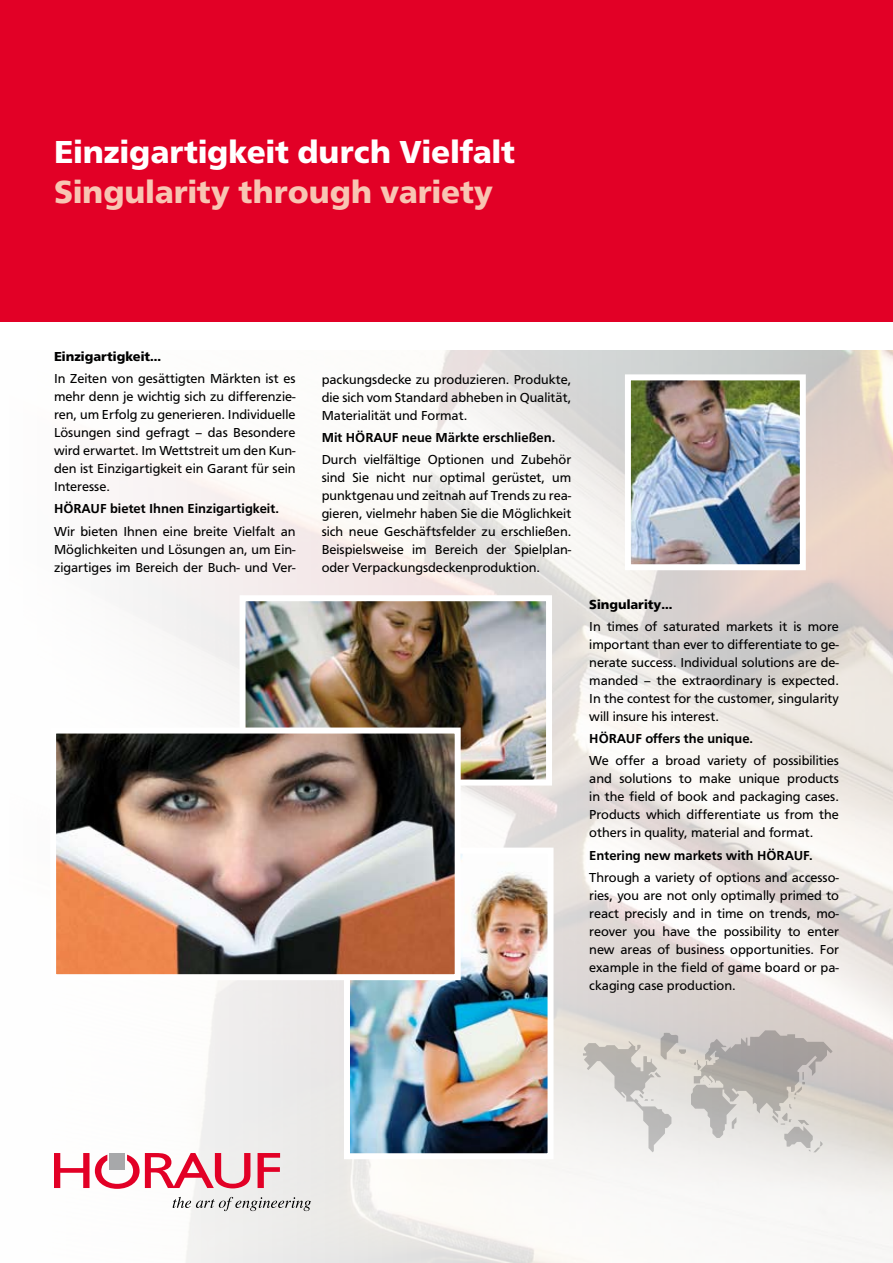
<style>
.page{position:relative;width:893px;height:1263px;background:#fff}
.page>*{position:absolute;margin:0;border:0;box-sizing:border-box;transform-origin:0 0}
.t1{font:700 33px "Frutus T";color:#fff}
.t2{font:700 33px "Frutus T";color:#f8c5b3}
.t3{font:13.5px/18px "Frutus T";color:#000;text-align:justify}
.t4{font:500 13.5px "Frutus T";color:#000}
.t5{font:700 13.5px "Frutus T";color:#000}
</style>
<div class="page">
<img style="left:133px;top:350px;width:760px;height:913px">
<div style="left:0;top:0;width:893px;height:322px;background:#e20026"></div>
<svg style="left:258px;top:1153px;width:22px;height:35px"></svg>
<svg style="left:173px;top:1197px;width:138px;height:14px"></svg>
<svg style="left:54px;top:1153px;width:196px;height:36px"></svg>
<img style="left:247px;top:602px;width:298px;height:176px">
<div style="left:240px;top:595px;width:312px;height:190px;border:6px solid #fff"></div>
<img style="left:351px;top:855px;width:195px;height:297px">
<div style="left:344px;top:848px;width:209px;height:311px;border:6px solid #fff"></div>
<img style="left:632px;top:381px;width:167px;height:182px">
<div style="left:625px;top:374px;width:181px;height:196px;border:6px solid #fff"></div>
<img style="left:57px;top:734px;width:397px;height:239px">
<div style="left:50px;top:727px;width:411px;height:253px;border:6px solid #fff"></div>
<svg style="left:583px;top:1030px;width:250px;height:122px"></svg>
<h1 class="t1" style="left:54px;top:133px;width:462px">Einzigartigkeit durch Vielfalt</h1>
<h1 class="t2" style="left:54px;top:173px;width:441px">Singularity through variety</h1>
<p class="t5" style="left:54px;top:348px;width:109px">Einzigartigkeit…</p>
<p class="t3" style="left:54px;top:369px;width:243px">In Zeiten von gesättigten Märkten ist es mehr denn je wichtig sich zu differenzie&shy;ren, um Erfolg zu generieren. Individuelle Lösungen sind gefragt – das Besondere wird erwartet. Im Wettstreit um den Kun&shy;den ist Einzigartigkeit ein Garant für sein Interesse.</p>
<p class="t4" style="left:54px;top:501px;width:226px">HÖRAUF bietet Ihnen Einzigartigkeit.</p>
<p class="t3" style="left:54px;top:522px;width:243px">Wir bieten Ihnen eine breite Vielfalt an Möglichkeiten und Lösungen an, um Ein&shy;zigartiges im Bereich der Buch- und Ver-</p>
<p class="t3" style="left:322px;top:370px;width:251px">packungsdecke zu produzieren. Produkte, die sich vom Standard abheben in Qualität, Materialität und Format.</p>
<p class="t4" style="left:322px;top:429px;width:235px">Mit HÖRAUF neue Märkte erschließen.</p>
<p class="t3" style="left:322px;top:450px;width:251px">Durch vielfältige Optionen und Zubehör sind Sie nicht nur optimal gerüstet, um punktgenau und zeitnah auf Trends zu rea&shy;gieren, vielmehr haben Sie die Möglichkeit sich neue Geschäftsfelder zu erschließen.<br>Beispielsweise im Bereich der Spielplan&shy;oder Verpackungsdeckenproduktion.</p>
<p class="t5" style="left:589px;top:596px;width:85px">Singularity…</p>
<p class="t3" style="left:589px;top:617px;width:251px">In times of saturated markets it is more important than ever to differentiate to ge&shy;nerate success. Individual solutions are de&shy;manded – the extraordinary is expected.<br>In the contest for the customer, singularity will insure his interest.</p>
<p class="t4" style="left:589px;top:731px;width:165px">HÖRAUF offers the unique.</p>
<p class="t3" style="left:589px;top:752px;width:251px">We offer a broad variety of possibilities and solutions to make unique products in the field of book and packaging cases.<br>Products which differentiate us from the others in quality, material and format.</p>
<p class="t4" style="left:589px;top:847px;width:225px">Entering new markets with HÖRAUF.</p>
<p class="t3" style="left:589px;top:868px;width:251px">Through a variety of options and accesso&shy;ries, you are not only optimally primed to react precisly and in time on trends, mo&shy;reover you have the possibility to enter new areas of business opportunities. For example in the field of game board or pa&shy;ckaging case production.</p>
</div>
